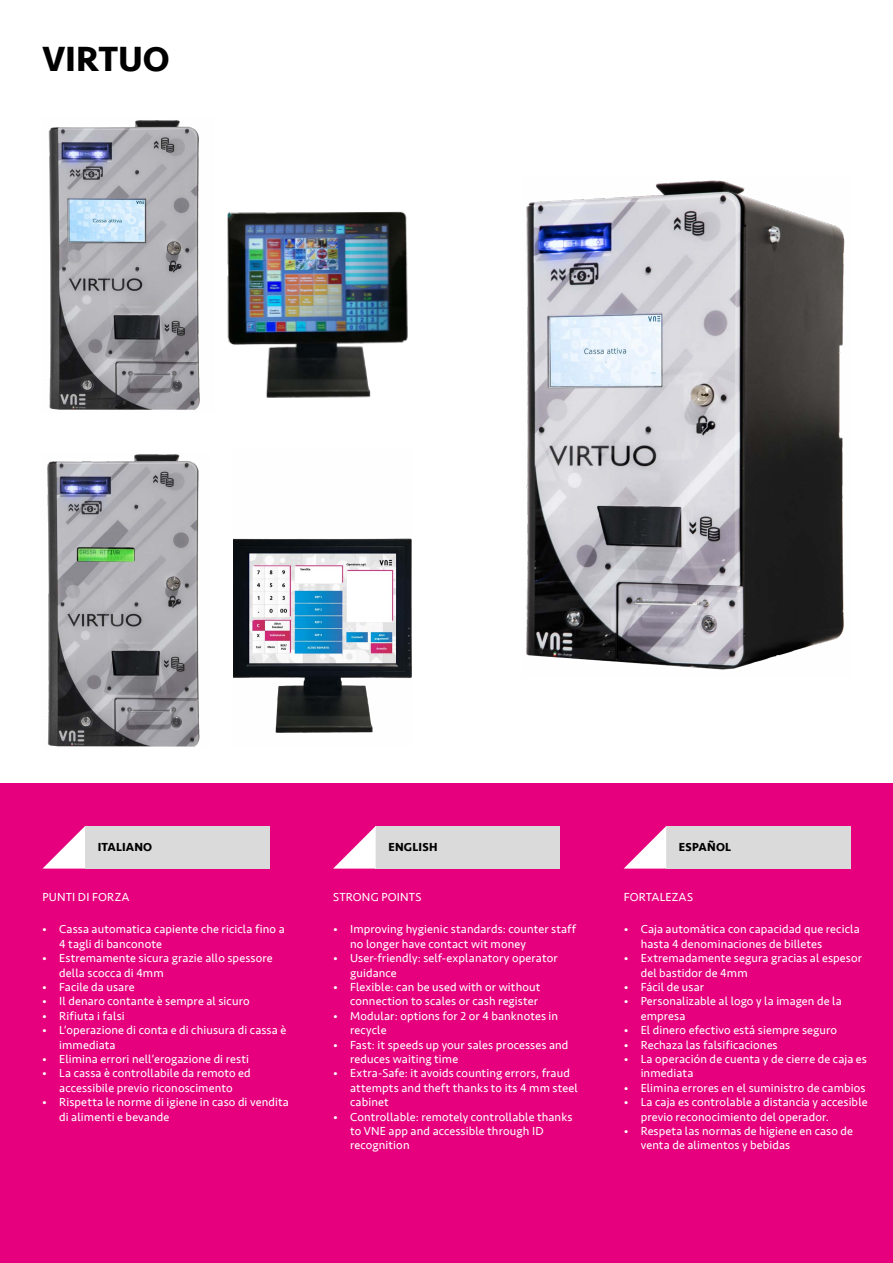
<style>
.page{position:relative;width:893px;height:1263px;background:#fff}
.page>*{position:absolute;margin:0;border:0;box-sizing:border-box;transform-origin:0 0}
.t1{font:700 36px "Seravek";letter-spacing:-.005em;color:#000}
.t2{font:12px/14.4px "Seravek";letter-spacing:.01em;color:#fff}
.t3{font:700 12px "Seravek";letter-spacing:.02em;color:#000}
</style>
<div class="page">
<div style="left:0;top:783px;width:893px;height:480px;background:#e6007d"></div>
<div style="left:85px;top:826px;width:184px;height:42px;background:#dadada"></div>
<svg style="left:43px;top:826px;width:42px;height:42px"></svg>
<div style="left:376px;top:826px;width:184px;height:42px;background:#dadada"></div>
<svg style="left:333px;top:826px;width:43px;height:42px"></svg>
<div style="left:666px;top:826px;width:184px;height:42px;background:#dadada"></div>
<svg style="left:624px;top:826px;width:42px;height:42px"></svg>
<img style="left:48px;top:120px;width:152px;height:290px">
<img style="left:47px;top:454px;width:153px;height:293px">
<img style="left:233px;top:538px;width:178px;height:195px">
<img style="left:227px;top:211px;width:181px;height:187px">
<img style="left:526px;top:180px;width:319px;height:490px">
<h1 class="t1" style="left:43px;top:31px;width:129px">VIRTUO</h1>
<p class="t3" style="left:98px;top:838px;width:56px">ITALIANO</p>
<p class="t3" style="left:388px;top:838px;width:51px">ENGLISH</p>
<p class="t3" style="left:679px;top:838px;width:54px">ESPAÑOL</p>
<p class="t2" style="left:43px;top:890px;width:89px">PUNTI DI FORZA</p>
<p class="t2" style="left:333px;top:890px;width:90px">STRONG POINTS</p>
<p class="t2" style="left:624px;top:890px;width:71px">FORTALEZAS</p>
<p class="t2" style="left:59px;top:922px;width:227px;text-indent:-17px">• Cassa automatica capiente che ricicla fino a<br>4 tagli di banconote</p>
<p class="t2" style="left:59px;top:951px;width:215px;text-indent:-17px">• Estremamente sicura grazie allo spessore della scocca di 4mm</p>
<p class="t2" style="left:42px;top:980px;width:94px">• Facile da usare</p>
<p class="t2" style="left:42px;top:994px;width:209px">• Il denaro contante è sempre al sicuro</p>
<p class="t2" style="left:42px;top:1008px;width:84px">• Rifiuta i falsi</p>
<p class="t2" style="left:59px;top:1023px;width:228px;text-indent:-17px">• L’operazione di conta e di chiusura di cassa è immediata</p>
<p class="t2" style="left:42px;top:1052px;width:208px">• Elimina errori nell’erogazione di resti</p>
<p class="t2" style="left:42px;top:1066px;width:210px;text-align:center">• La cassa è controllabile da remoto ed accessibile previo riconoscimento</p>
<p class="t2" style="left:59px;top:1095px;width:231px;text-indent:-17px">• Rispetta le norme di igiene in caso di vendita di alimenti e bevande</p>
<p class="t2" style="left:350px;top:922px;width:228px;text-indent:-17px">• Improving hygienic standards: counter staff no longer have contact wit money</p>
<p class="t2" style="left:350px;top:951px;width:209px;text-indent:-17px">• User-friendly: self-explanatory operator guidance</p>
<p class="t2" style="left:333px;top:980px;width:209px;text-align:right">• Flexible: can be used with or without connection to scales or cash register</p>
<p class="t2" style="left:350px;top:1008px;width:210px;text-indent:-17px">• Modular: options for 2 or 4 banknotes in recycle</p>
<p class="t2" style="left:350px;top:1037px;width:220px;text-indent:-17px">• Fast: it speeds up your sales processes and reduces waiting time</p>
<p class="t2" style="left:350px;top:1066px;width:229px;text-indent:-17px">• Extra-Safe: it avoids counting errors, fraud attempts and theft thanks to its 4 mm steel cabinet</p>
<p class="t2" style="left:350px;top:1109px;width:224px;text-indent:-17px">• Controllable: remotely controllable thanks to VNE app and accessible through ID recognition</p>
<p class="t2" style="left:641px;top:922px;width:221px;text-indent:-17px">• Caja automática con capacidad que recicla hasta 4 denominaciones de billetes</p>
<p class="t2" style="left:641px;top:951px;width:223px;text-indent:-17px">• Extremadamente segura gracias al espesor del bastidor de 4mm</p>
<p class="t2" style="left:624px;top:980px;width:82px">• Fácil de usar</p>
<p class="t2" style="left:641px;top:994px;width:203px;text-indent:-17px">• Personalizable al logo y la imagen de la empresa</p>
<p class="t2" style="left:624px;top:1023px;width:215px">• El dinero efectivo está siempre seguro</p>
<p class="t2" style="left:624px;top:1037px;width:155px">• Rechaza las falsificaciones</p>
<p class="t2" style="left:641px;top:1052px;width:228px;text-indent:-17px">• La operación de cuenta y de cierre de caja es inmediata</p>
<p class="t2" style="left:624px;top:1080px;width:243px">• Elimina errores en el suministro de cambios</p>
<p class="t2" style="left:641px;top:1095px;width:228px;text-indent:-17px">• La caja es controlable a distancia y accesible previo reconocimiento del operador.</p>
<p class="t2" style="left:641px;top:1124px;width:214px;text-indent:-17px">• Respeta las normas de higiene en caso de venta de alimentos y bebidas</p>
</div>
